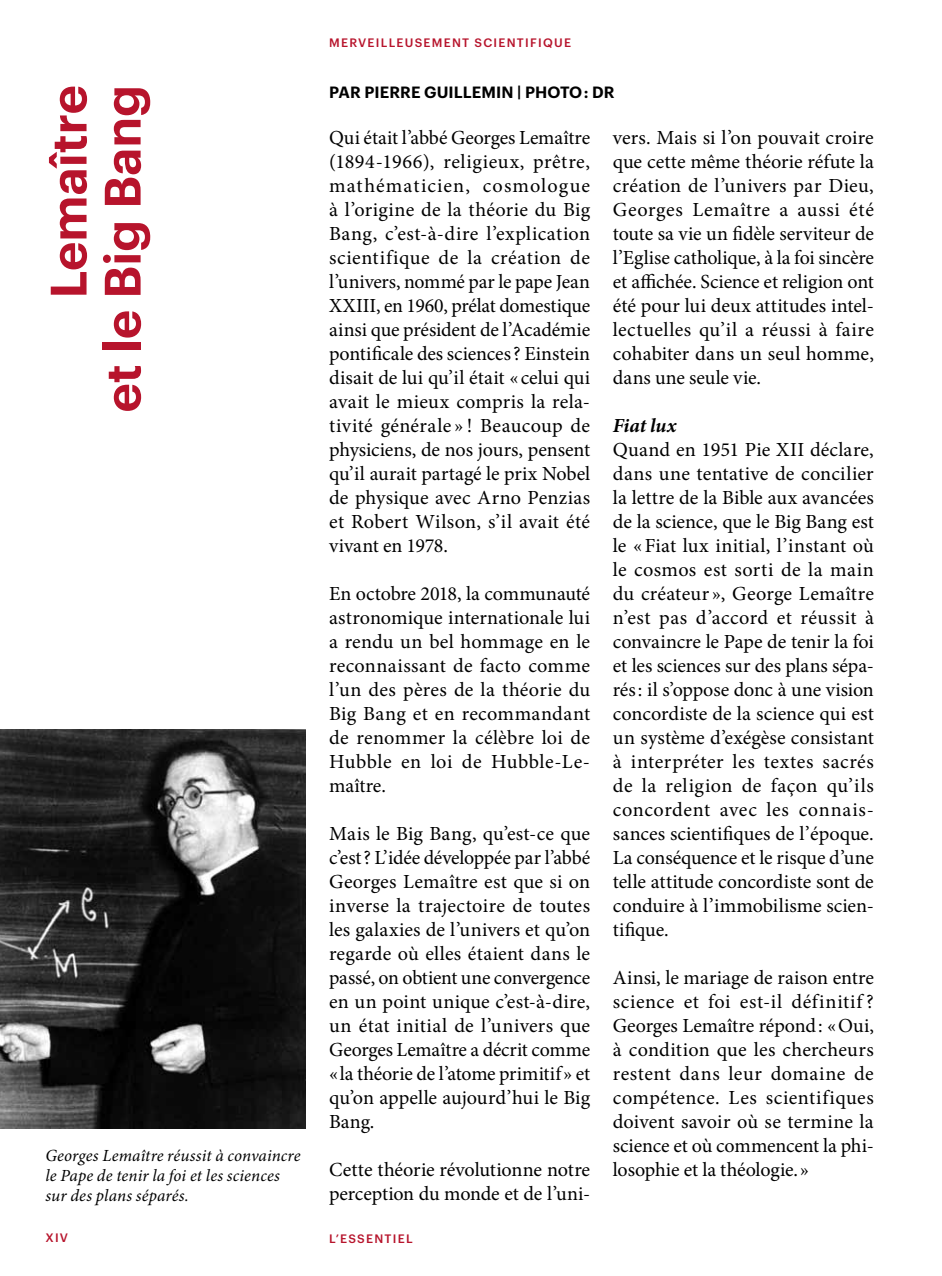
<style>
.page{position:relative;width:942px;height:1276px;background:#fff}
.page>*{position:absolute;margin:0;border:0;box-sizing:border-box;transform-origin:0 0}
.t1{font:600 50px/54px "Graphik";color:#b7142c;text-align:right}
.t2{font:20px/24px "Minion Pro";color:#000;text-align:justify}
.t3{font:italic 700 20px "Minion Pro";color:#000}
.t4{font:italic 17px/20px "Minion Pro";letter-spacing:.005em;color:#000}
.t5{font:600 16px "Graphik";letter-spacing:.005em;color:#000}
.t6{font:500 12px "Graphik";letter-spacing:.105em;color:#b7142c}
</style>
<div class="page">
<img style="left:0;top:730px;width:306px;height:398px">
<h1 class="t1" style="left:37px;top:412px;width:329px;rotate:-90deg">Lemaître<br>et le Big Bang</h1>
<p class="t4" style="left:45px;top:1145px;width:256px">Georges Lemaître réussit à convaincre le Pape de tenir la foi et les sciences sur des plans séparés.</p>
<p class="t6" style="left:329px;top:34px;width:243px">MERVEILLEUSEMENT SCIENTIFIQUE</p>
<p class="t5" style="left:329px;top:80px;width:287px">PAR PIERRE GUILLEMIN | PHOTO : DR</p>
<p class="t2" style="left:329px;top:126px;width:262px">Qui était l’abbé Georges Lemaître (1894-1966), religieux, prêtre, mathématicien, cosmologue à l’origine de la théorie du Big Bang, c’est-à-dire l’explication scientifique de la création de l’univers, nommé par le pape Jean XXIII, en 1960, prélat domestique ainsi que président de l’Académie pontificale des sciences? Einstein disait de lui qu’il était «celui qui avait le mieux compris la rela&shy;tivité générale » ! Beaucoup de physiciens, de nos jours, pensent qu’il aurait partagé le prix Nobel de physique avec Arno Penzias et Robert Wilson, s’il avait été vivant en 1978.</p>
<p class="t2" style="left:329px;top:582px;width:262px">En octobre 2018, la communauté astronomique internationale lui a rendu un bel hommage en le reconnaissant de facto comme l’un des pères de la théorie du Big Bang et en recommandant de renommer la célèbre loi de Hubble en loi de Hubble-Le&shy;maître.</p>
<p class="t2" style="left:329px;top:822px;width:262px">Mais le Big Bang, qu’est-ce que c’est? L’idée développée par l’abbé Georges Lemaître est que si on inverse la trajectoire de toutes les galaxies de l’univers et qu’on regarde où elles étaient dans le passé, on obtient une convergence en un point unique c’est-à-dire, un état initial de l’univers que Georges Lemaître a décrit comme «la théorie de l’atome primitif» et qu’on appelle aujourd’hui le Big Bang.</p>
<p class="t2" style="left:329px;top:1158px;width:262px">Cette théorie révolutionne notre perception du monde et de l’uni-</p>
<p class="t2" style="left:612px;top:126px;width:262px">vers. Mais si l’on pouvait croire que cette même théorie réfute la création de l’univers par Dieu, Georges Lemaître a aussi été toute sa vie un fidèle serviteur de l’Eglise catholique, à la foi sincère et affichée. Science et religion ont été pour lui deux attitudes intel&shy;lectuelles qu’il a réussi à faire cohabiter dans un seul homme, dans une seule vie.</p>
<p class="t3" style="left:612px;top:411px;width:65px">Fiat lux</p>
<p class="t2" style="left:612px;top:438px;width:262px">Quand en 1951 Pie XII déclare, dans une tentative de concilier la lettre de la Bible aux avancées de la science, que le Big Bang est le « Fiat lux initial, l’instant où le cosmos est sorti de la main du créateur », George Lemaître n’est pas d’accord et réussit à convaincre le Pape de tenir la foi et les sciences sur des plans sépa&shy;rés: il s’oppose donc à une vision concordiste de la science qui est un système d’exégèse consistant à interpréter les textes sacrés de la religion de façon qu’ils concordent avec les connais&shy;sances scientifiques de l’époque.<br>La conséquence et le risque d’une telle attitude concordiste sont de conduire à l’immobilisme scien&shy;tifique.</p>
<p class="t2" style="left:612px;top:966px;width:262px">Ainsi, le mariage de raison entre science et foi est-il définitif?<br>Georges Lemaître répond: «Oui, à condition que les chercheurs restent dans leur domaine de compétence. Les scientifiques doivent savoir où se termine la science et où commencent la phi&shy;losophie et la théologie.»</p>
<p class="t6" style="left:45px;top:1228px;width:24px">XIV</p>
<p class="t6" style="left:329px;top:1229px;width:85px">L’ESSENTIEL</p>
</div>
